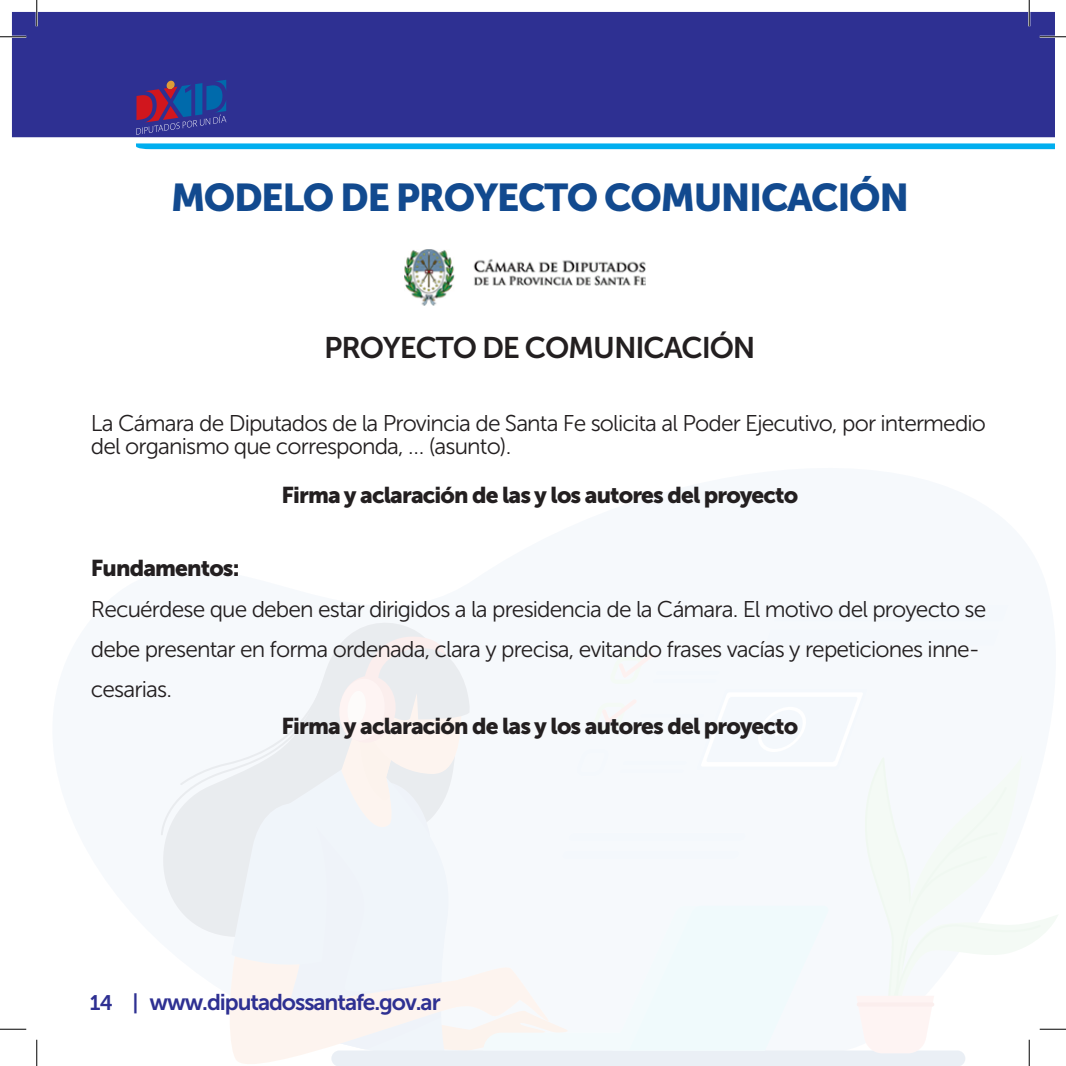
<style>
.page{position:relative;width:1066px;height:1066px;background:#fff}
.page>*{position:absolute;margin:0;border:0;box-sizing:border-box;transform-origin:0 0}
.t1{font:38.5px "Museo Sans 900";letter-spacing:-.04em;color:#124a8f}
.t2{font:29.75px "Museo Sans 700";letter-spacing:-.04em;color:#231f20}
.t3{font:22.75px/40.2px "Museo Sans 300";letter-spacing:-.04em;color:#231f20}
.t4{font:22.75px "Museo Sans 900";letter-spacing:-.04em;color:#231f20}
.t5{font:22.75px "Museo Sans 700";letter-spacing:-.045em;color:#2e3092}
.s1{font-size:21px}
</style>
<div class="page">
<div style="left:774px;top:605px;width:234px;height:16px;background:#f4f8fc"></div>
<div style="left:12px;top:12px;width:1042px;height:125px;background:#2e3092"></div>
<svg style="left:136px;top:143px;width:918px;height:6px;background:#13b4f0"></svg>
<svg style="left:136px;top:80px;width:90px;height:55px;background:#453d85"></svg>
<hr style="left:0;top:36px;width:26px;height:2px;background:#fff">
<hr style="left:1039px;top:36px;width:27px;height:2px;background:#fff">
<hr style="left:36px;top:0;width:2px;height:26px;background:#fff">
<hr style="left:1028px;top:0;width:2px;height:26px;background:#fff">
<svg style="left:0;top:36px;width:26px;height:1px"></svg>
<svg style="left:1039px;top:36px;width:27px;height:1px"></svg>
<svg style="left:0;top:1029px;width:26px;height:1px"></svg>
<svg style="left:36px;top:0;width:1px;height:26px"></svg>
<svg style="left:36px;top:1039px;width:1px;height:27px"></svg>
<svg style="left:1029px;top:0;width:1px;height:26px"></svg>
<svg style="left:161px;top:627px;width:905px;height:439px"></svg>
<img style="left:404px;top:249px;width:241px;height:57px">
<h1 class="t1" style="left:171px;top:175px;width:740px">MODELO DE PROYECTO COMUNICACIÓN</h1>
<h2 class="t2" style="left:324px;top:331px;width:433px">PROYECTO DE COMUNICACIÓN</h2>
<p class="t3" style="left:91px;top:412px;width:896px;line-height:22.8px">La Cámara de Diputados de la Provincia de Santa Fe solicita al Poder Ejecutivo, por intermedio del organismo que corresponda, … (asunto).</p>
<p class="t4" style="left:281px;top:482px;width:518px">Firma y aclaración de las y los autores del proyecto</p>
<p class="t4" style="left:91px;top:555px;width:150px">Fundamentos:</p>
<p class="t3" style="left:91px;top:589px;width:897px">Recuérdese que deben estar dirigidos a la presidencia de la Cámara. El motivo del proyecto se debe presentar en forma ordenada, clara y precisa, evitando frases vacías y repeticiones inne&shy;cesarias.</p>
<p class="t4" style="left:281px;top:713px;width:518px">Firma y aclaración de las y los autores del proyecto</p>
<p class="t5" style="left:90px;top:990px;width:352px"><span class="s1">14 |</span> www.diputadossantafe.gov.ar</p>
</div>
